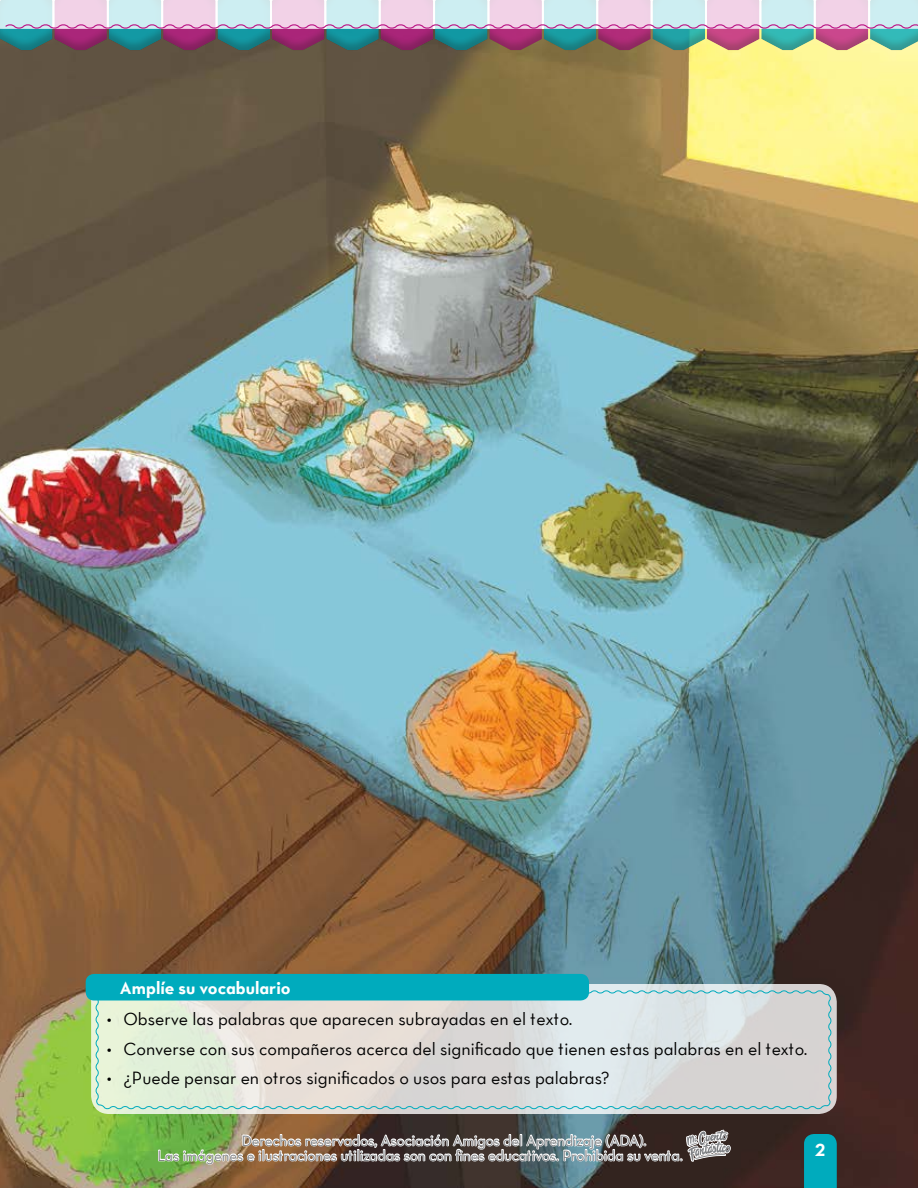
<style>
.page{position:relative;width:918px;height:1188px;background:#fff}
.page>*{position:absolute;margin:0;border:0;box-sizing:border-box;transform-origin:0 0}
.t1{font:18px "LPT Neutra";color:#000}
.t2{font:700 18px "LPT Neutra";color:#fff}
.t3{font:500 15px/15px "LPT Neutra";color:#808285}
</style>
<div class="page">
<img style="left:0;top:52px;width:918px;height:1136px">
<svg style="left:0;top:0;width:918px;height:52px"></svg>
<svg style="left:91px;top:984px;width:746px;height:130px"></svg>
<svg style="left:95px;top:989px;width:737px;height:121px"></svg>
<div style="left:86px;top:974px;width:503px;height:27px;background:#00abbd;border-radius:9px"></div>
<div style="left:804px;top:1134px;width:33px;height:54px;background:#00abbd"></div>
<img style="left:157px;top:1118px;width:574px;height:59px">
<p class="t2" style="left:120px;top:976px;width:172px">Amplíe su vocabulario</p>
<p class="t1" style="left:107px;top:1008px;width:467px">• Observe las palabras que aparecen subrayadas en el texto.</p>
<p class="t1" style="left:107px;top:1038px;width:702px">• Converse con sus compañeros acerca del significado que tienen estas palabras en el texto.</p>
<p class="t1" style="left:107px;top:1067px;width:504px">• ¿Puede pensar en otros significados o usos para estas palabras?</p>
<p class="t3" style="left:157px;top:1133px;width:527px;text-indent:84px">Derechos reservados, Asociación Amigos del Aprendizaje (ADA).<br>Las imágenes e ilustraciones utilizadas son con fines educativos. Prohibida su venta.</p>
<p class="t2" style="left:815px;top:1138px;width:12px">2</p>
</div>
